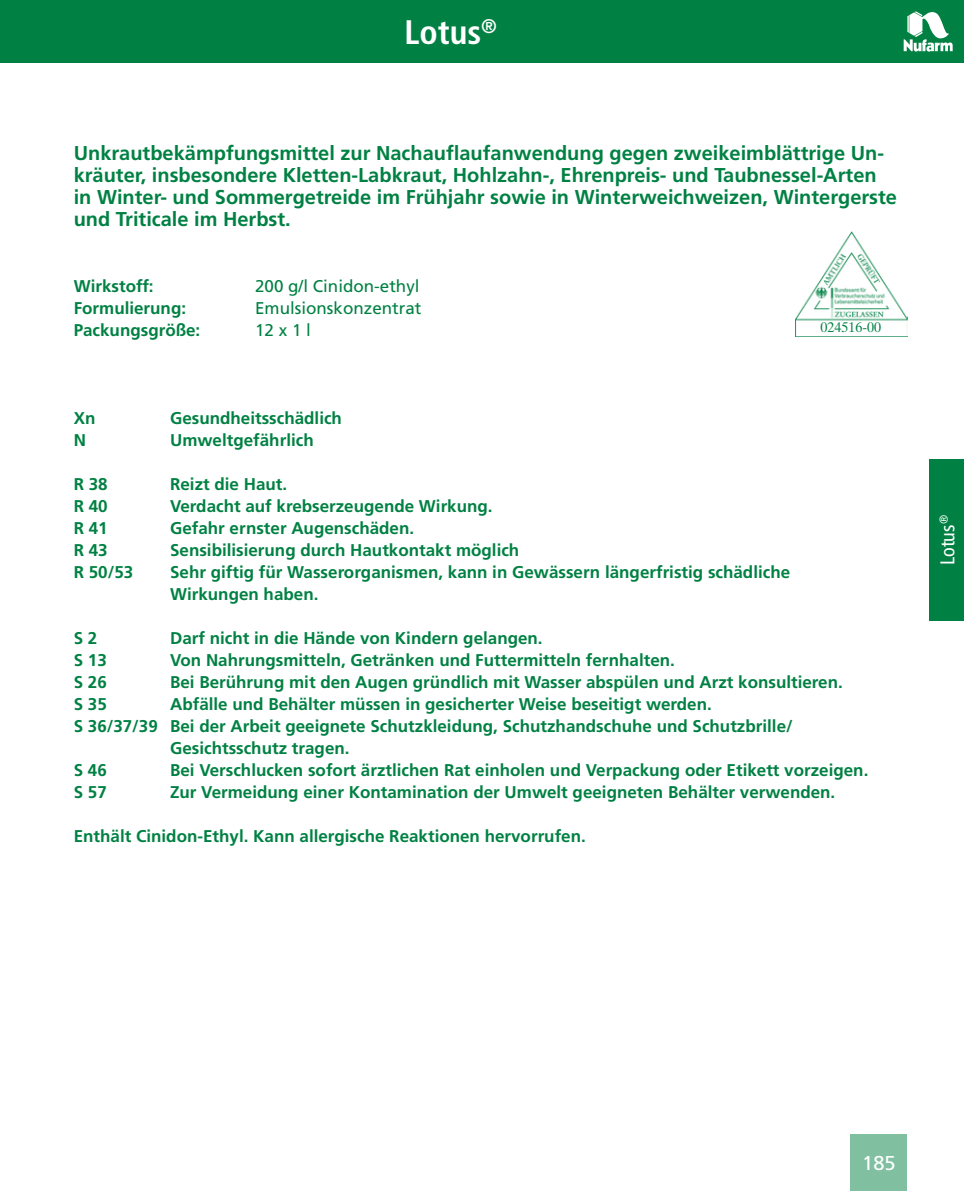
<style>
.page{position:relative;width:964px;height:1191px;background:#fff}
.page>*{position:absolute;margin:0;border:0;box-sizing:border-box;transform-origin:0 0}
.t1{font:700 condensed 34px "Frutiger";color:#fff}
.t2{font:700 20px/22px "Frutiger";color:#008143}
.t3{font:condensed 20px "Frutiger";color:#fff}
.t4{font:20px "Frutiger";color:#fff}
.t5{font:700 17px/22px "Frutiger";color:#008143}
.t6{font:17px "Frutiger";color:#008143}
.t7{font:14px "Times Ten";color:#008143}
</style>
<div class="page">
<div style="left:0;top:0;width:964px;height:62px;background:#008143"></div>
<div style="left:850px;top:1134px;width:57px;height:57px;background:#80c0a1"></div>
<svg style="left:903px;top:11px;width:49px;height:41px"></svg>
<img style="left:795px;top:231px;width:112px;height:105px">
<div style="left:930px;top:459px;width:34px;height:162px;background:#008143"></div>
<h1 class="t1" style="left:404px;top:12px;width:94px">Lotus<sup>®</sup></h1>
<p class="t2" style="left:74px;top:142px;width:825px">Unkrautbekämpfungsmittel zur Nachauflaufanwendung gegen zweikeimblättrige Un&shy;kräuter, insbesondere Kletten-Labkraut, Hohlzahn-, Ehrenpreis- und Taubnessel-Arten in Winter- und Sommergetreide im Frühjahr sowie in Winterweichweizen, Wintergerste und Triticale im Herbst.</p>
<p class="t5" style="left:74px;top:275px;width:81px">Wirkstoff:</p>
<p class="t6" style="left:255px;top:276px;width:166px">200 g/l Cinidon-ethyl</p>
<p class="t5" style="left:74px;top:297px;width:114px">Formulierung:</p>
<p class="t6" style="left:255px;top:298px;width:168px">Emulsionskonzentrat</p>
<p class="t5" style="left:74px;top:319px;width:128px">Packungsgröße:</p>
<p class="t6" style="left:255px;top:320px;width:57px">12 x 1 l</p>
<p class="t7" style="left:820px;top:319px;width:62px">024516-00</p>
<p class="t5" style="left:74px;top:407px;width:23px">Xn</p>
<p class="t5" style="left:170px;top:407px;width:173px">Gesundheitsschädlich</p>
<p class="t5" style="left:74px;top:429px;width:14px">N</p>
<p class="t5" style="left:170px;top:429px;width:145px">Umweltgefährlich</p>
<p class="t5" style="left:74px;top:473px;width:36px">R 38</p>
<p class="t5" style="left:170px;top:473px;width:119px">Reizt die Haut.</p>
<p class="t5" style="left:74px;top:495px;width:36px">R 40</p>
<p class="t5" style="left:170px;top:495px;width:324px">Verdacht auf krebserzeugende Wirkung.</p>
<p class="t5" style="left:74px;top:517px;width:36px">R 41</p>
<p class="t5" style="left:170px;top:517px;width:246px">Gefahr ernster Augenschäden.</p>
<p class="t5" style="left:74px;top:539px;width:36px">R 43</p>
<p class="t5" style="left:170px;top:539px;width:351px">Sensibilisierung durch Hautkontakt möglich</p>
<p class="t5" style="left:74px;top:561px;width:61px">R 50/53</p>
<p class="t5" style="left:170px;top:561px;width:621px">Sehr giftig für Wasserorganismen, kann in Gewässern längerfristig schädliche<br>Wirkungen haben.</p>
<p class="t5" style="left:74px;top:627px;width:25px">S 2</p>
<p class="t5" style="left:170px;top:627px;width:374px">Darf nicht in die Hände von Kindern gelangen.</p>
<p class="t5" style="left:74px;top:649px;width:35px">S 13</p>
<p class="t5" style="left:170px;top:649px;width:506px">Von Nahrungsmitteln, Getränken und Futtermitteln fernhalten.</p>
<p class="t5" style="left:74px;top:671px;width:35px">S 26</p>
<p class="t5" style="left:170px;top:671px;width:674px">Bei Berührung mit den Augen gründlich mit Wasser abspülen und Arzt konsultieren.</p>
<p class="t5" style="left:74px;top:693px;width:35px">S 35</p>
<p class="t5" style="left:170px;top:693px;width:543px">Abfälle und Behälter müssen in gesicherter Weise beseitigt werden.</p>
<p class="t5" style="left:74px;top:715px;width:720px">S 36/37/39 Bei der Arbeit geeignete Schutzkleidung, Schutzhandschuhe und Schutzbrille/</p>
<p class="t5" style="left:170px;top:737px;width:181px">Gesichtsschutz tragen.</p>
<p class="t5" style="left:74px;top:759px;width:35px">S 46</p>
<p class="t5" style="left:170px;top:759px;width:700px">Bei Verschlucken sofort ärztlichen Rat einholen und Verpackung oder Etikett vorzeigen.</p>
<p class="t5" style="left:74px;top:781px;width:35px">S 57</p>
<p class="t5" style="left:170px;top:781px;width:667px">Zur Vermeidung einer Kontamination der Umwelt geeigneten Behälter verwenden.</p>
<p class="t5" style="left:74px;top:825px;width:514px">Enthält Cinidon-Ethyl. Kann allergische Reaktionen hervorrufen.</p>
<p class="t3" style="left:936px;top:565px;width:52px;rotate:-90deg">Lotus<sup>®</sup></p>
<p class="t4" style="left:862px;top:1151px;width:35px">185</p>
</div>
